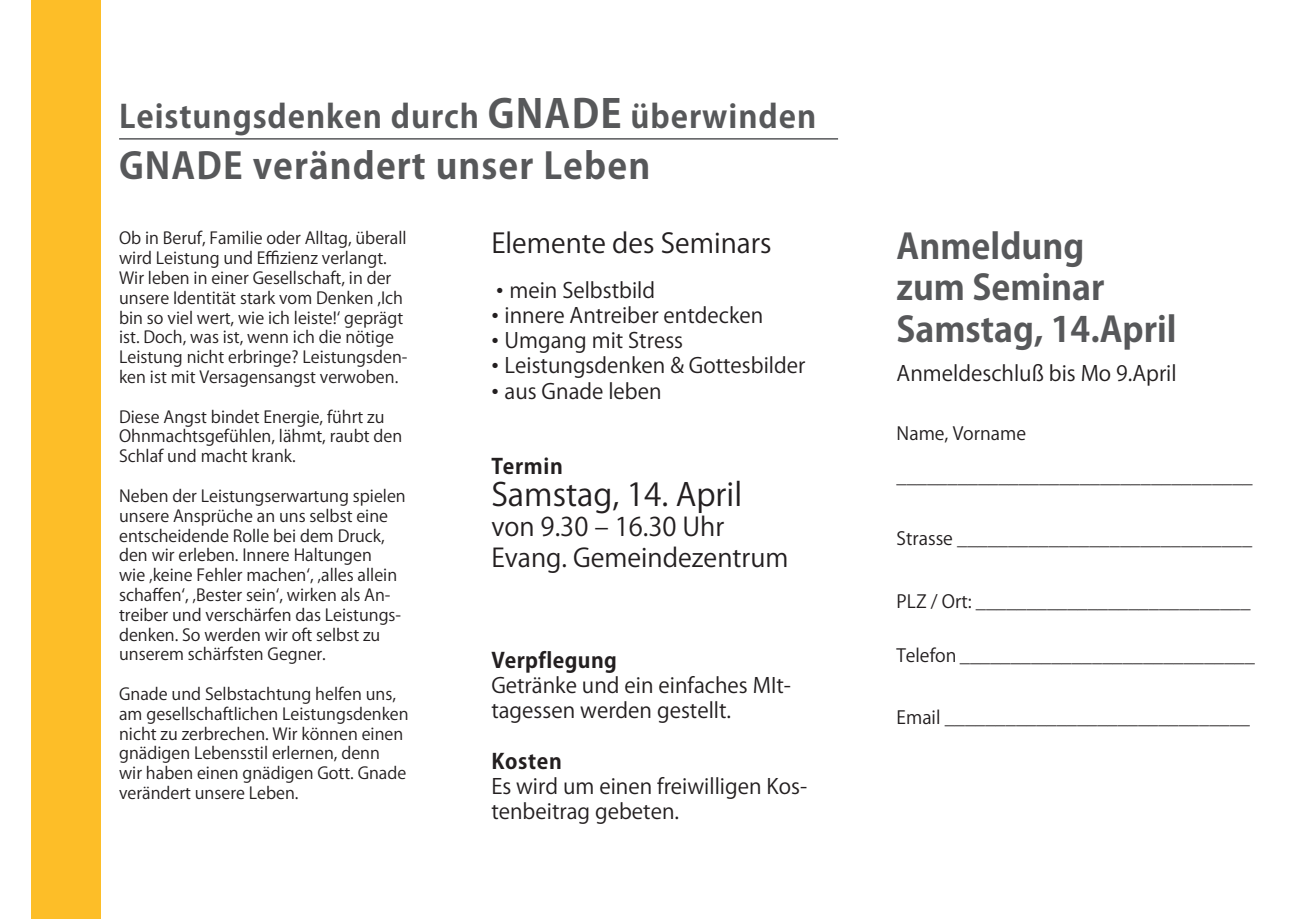
<style>
.page{position:relative;width:1289px;height:919px;background:#fff}
.page>*{position:absolute;margin:0;border:0;box-sizing:border-box;transform-origin:0 0}
.t1{font:700 36px "Koz Go Pro";letter-spacing:.03em;color:#57585a}
.t2{font:700 34.5px/41.4px "Koz Go Pro";color:#57585a}
.t3{font:700 31.5px "Koz Go Pro";letter-spacing:.03em;color:#57585a}
.t4{font:31.5px "Koz Go Pro";color:#231f20}
.t5{font:27px "Koz Go Pro";color:#231f20}
.t6{font:25.5px/30.6px "Koz Go Pro";color:#231f20}
.t7{font:21px/25.2px "Koz Go Pro";color:#231f20}
.t8{font:700 21px "Koz Go Pro";letter-spacing:.02em;color:#231f20}
.t9{font:18px "Koz Go Pro";color:#231f20}
.t10{font:16.5px/19.8px "Koz Go Pro";color:#231f20}
.s1{font-size:39px}
.s2{font-family:"Arial"}
</style>
<div class="page">
<div style="left:31px;top:0;width:70px;height:918px;background:#fdbe28"></div>
<hr style="left:119px;top:138px;width:719px;height:2px;background:#57585a">
<p class="t3" style="left:119px;top:96px;width:698px">Leistungsdenken durch <span class="s1">GNADE</span> überwinden</p>
<p class="t1" style="left:119px;top:143px;width:532px">GNADE verändert unser Leben</p>
<p class="t10" style="left:119px;top:229px;width:290px">Ob in Beruf, Familie oder Alltag, überall wird Leistung und Effizienz verlangt.<br>Wir leben in einer Gesellschaft, in der unsere Identität stark vom Denken ,Ich bin so viel wert, wie ich leiste!‘ geprägt ist. Doch, was ist, wenn ich die nötige Leistung nicht erbringe? Leistungsden&shy;ken ist mit Versagensangst verwoben.</p>
<p class="t10" style="left:119px;top:407px;width:284px">Diese Angst bindet Energie, führt zu<br>Ohnmachtsgefühlen, lähmt, raubt den<br>Schlaf und macht krank.</p>
<p class="t10" style="left:119px;top:486px;width:288px">Neben der Leistungserwartung spielen unsere Ansprüche an uns selbst eine entscheidende Rolle bei dem Druck, den wir erleben. Innere Haltungen<br>wie ‚keine Fehler machen‘, ‚alles allein schaffen‘, ‚Bester sein‘, wirken als An&shy;treiber und verschärfen das Leistungs&shy;denken. So werden wir oft selbst zu unserem schärfsten Gegner.</p>
<p class="t10" style="left:119px;top:684px;width:291px">Gnade und Selbstachtung helfen uns, am gesellschaftlichen Leistungsdenken nicht zu zerbrechen. Wir können einen gnädigen Lebensstil erlernen, denn<br>wir haben einen gnädigen Gott. Gnade verändert unsere Leben.</p>
<p class="t5" style="left:491px;top:225px;width:282px">Elemente des Seminars</p>
<p class="t7" style="left:496px;top:278px;width:160px"><span class="s2">•</span> mein Selbstbild</p>
<p class="t7" style="left:491px;top:303px;width:273px"><span class="s2">•</span> innere Antreiber entdecken</p>
<p class="t7" style="left:491px;top:328px;width:193px"><span class="s2">•</span> Umgang mit Stress</p>
<p class="t7" style="left:491px;top:353px;width:315px"><span class="s2">•</span> Leistungsdenken &amp; Gottesbilder</p>
<p class="t7" style="left:491px;top:379px;width:172px"><span class="s2">•</span> aus Gnade leben</p>
<p class="t8" style="left:491px;top:453px;width:73px">Termin</p>
<p class="t4" style="left:491px;top:474px;width:252px">Samstag, 14. April</p>
<p class="t6" style="left:491px;top:512px;width:299px">von 9.30 – 16.30 Uhr<br>Evang. Gemeindezentrum</p>
<p class="t8" style="left:491px;top:646px;width:127px">Verpflegung</p>
<p class="t7" style="left:491px;top:673px;width:301px">Getränke und ein einfaches MIt&shy;tagessen werden gestellt.</p>
<p class="t8" style="left:491px;top:747px;width:72px">Kosten</p>
<p class="t7" style="left:491px;top:774px;width:317px">Es wird um einen freiwilligen Kos&shy;tenbeitrag gebeten.</p>
<p class="t2" style="left:896px;top:228px;width:281px">Anmeldung<br>zum Seminar<br>Samstag, 14.April</p>
<p class="t7" style="left:896px;top:361px;width:281px">Anmeldeschluß bis Mo 9.April</p>
<p class="t9" style="left:896px;top:421px;width:131px">Name, Vorname</p>
<p class="t9" style="left:896px;top:465px;width:357px">___________________________________</p>
<p class="t9" style="left:896px;top:526px;width:357px">Strasse _____________________________</p>
<p class="t9" style="left:896px;top:589px;width:355px">PLZ / Ort: ___________________________</p>
<p class="t9" style="left:896px;top:643px;width:360px">Telefon _____________________________</p>
<p class="t9" style="left:896px;top:705px;width:355px">Email ______________________________</p>
</div>
